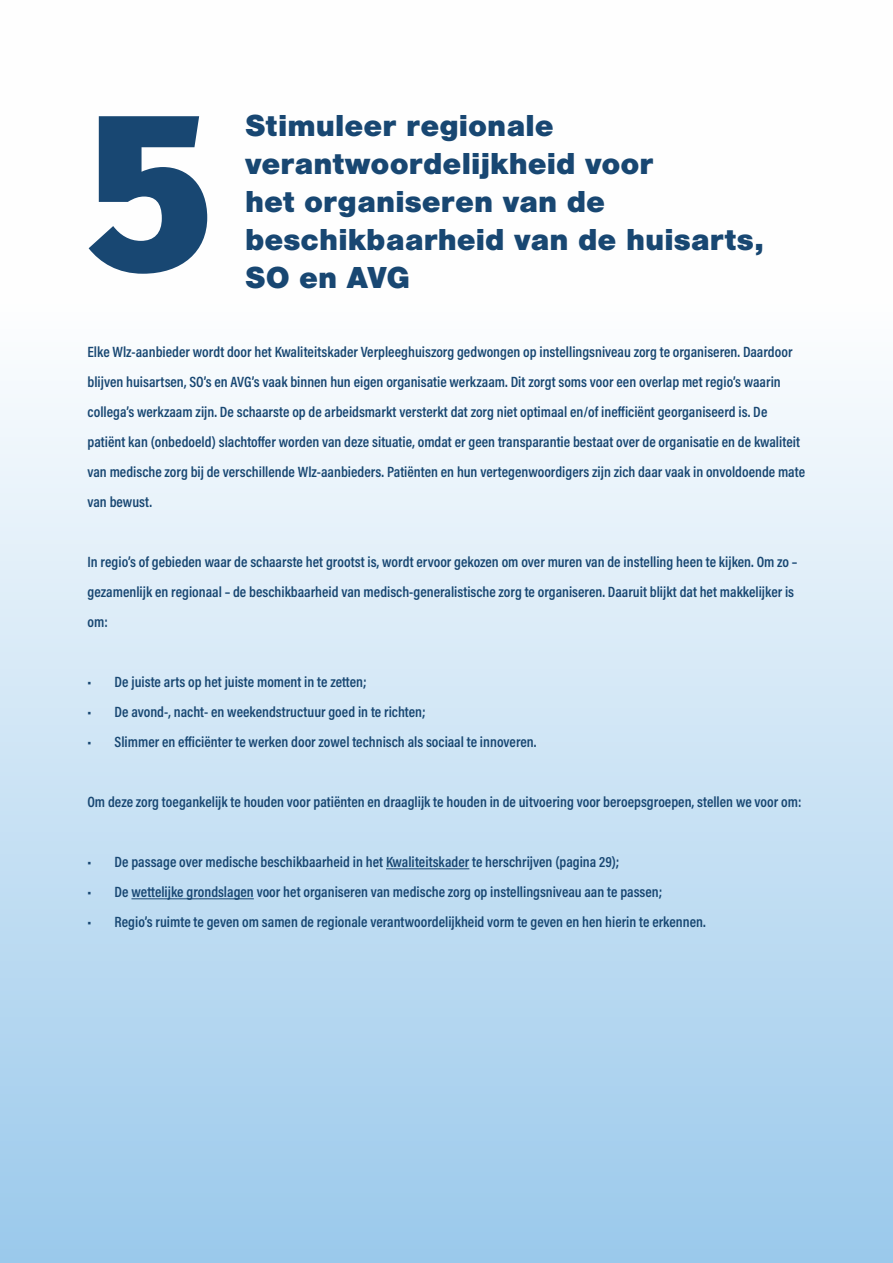
<style>
.page{position:relative;width:893px;height:1263px;background:#fff}
.page>*{position:absolute;margin:0;border:0;box-sizing:border-box;transform-origin:0 0}
.t1{font:800 225px "Fira Sans";color:#184772}
.t2{font:900 31.5px/37.8px "Nimbus San";color:#184772}
.t3{font:600 15px/30px "Acumin Pro Cond";color:#184772}
</style>
<div class="page">
<div style="left:0;top:0;width:893px;height:1263px;background:linear-gradient(to bottom,#fff,#a0ccec)"></div>
<hr style="left:386px;top:868px;width:83px;height:1px;background:#184772">
<hr style="left:131px;top:898px;width:123px;height:1px;background:#184772">
<h1 class="t1" style="left:88px;top:33px;width:127px">5</h1>
<h2 class="t2" style="left:245px;top:107px;width:520px">Stimuleer regionale verantwoordelijkheid voor<br>het organiseren van de beschikbaarheid van de huisarts,<br>SO en AVG</h2>
<p class="t3" style="left:88px;top:337px;width:719px">Elke Wlz-aanbieder wordt door het Kwaliteitskader Verpleeghuiszorg gedwongen op instellingsniveau zorg te organiseren. Daardoor blijven huisartsen, SO’s en AVG’s vaak binnen hun eigen organisatie werkzaam. Dit zorgt soms voor een overlap met regio’s waarin collega’s werkzaam zijn. De schaarste op de arbeidsmarkt versterkt dat zorg niet optimaal en/of inefficiënt georganiseerd is. De patiënt kan (onbedoeld) slachtoffer worden van deze situatie, omdat er geen transparantie bestaat over de organisatie en de kwaliteit van medische zorg bij de verschillende Wlz-aanbieders. Patiënten en hun vertegenwoordigers zijn zich daar vaak in onvoldoende mate van bewust.</p>
<p class="t3" style="left:88px;top:547px;width:712px">In regio’s of gebieden waar de schaarste het grootst is, wordt ervoor gekozen om over muren van de instelling heen te kijken. Om zo – gezamenlijk en regionaal – de beschikbaarheid van medisch-generalistische zorg te organiseren. Daaruit blijkt dat het makkelijker is om:</p>
<p class="t3" style="left:88px;top:667px;width:281px">• De juiste arts op het juiste moment in te zetten;</p>
<p class="t3" style="left:88px;top:697px;width:340px">• De avond-, nacht- en weekendstructuur goed in te richten;</p>
<p class="t3" style="left:88px;top:727px;width:450px">• Slimmer en efficiënter te werken door zowel technisch als sociaal te innoveren.</p>
<p class="t3" style="left:88px;top:787px;width:715px">Om deze zorg toegankelijk te houden voor patiënten en draaglijk te houden in de uitvoering voor beroepsgroepen, stellen we voor om:</p>
<p class="t3" style="left:88px;top:847px;width:533px">• De passage over medische beschikbaarheid in het Kwaliteitskader te herschrijven (pagina 29);</p>
<p class="t3" style="left:88px;top:877px;width:576px">• De wettelijke grondslagen voor het organiseren van medische zorg op instellingsniveau aan te passen;</p>
<p class="t3" style="left:88px;top:907px;width:620px">• Regio’s ruimte te geven om samen de regionale verantwoordelijkheid vorm te geven en hen hierin te erkennen.</p>
</div>
